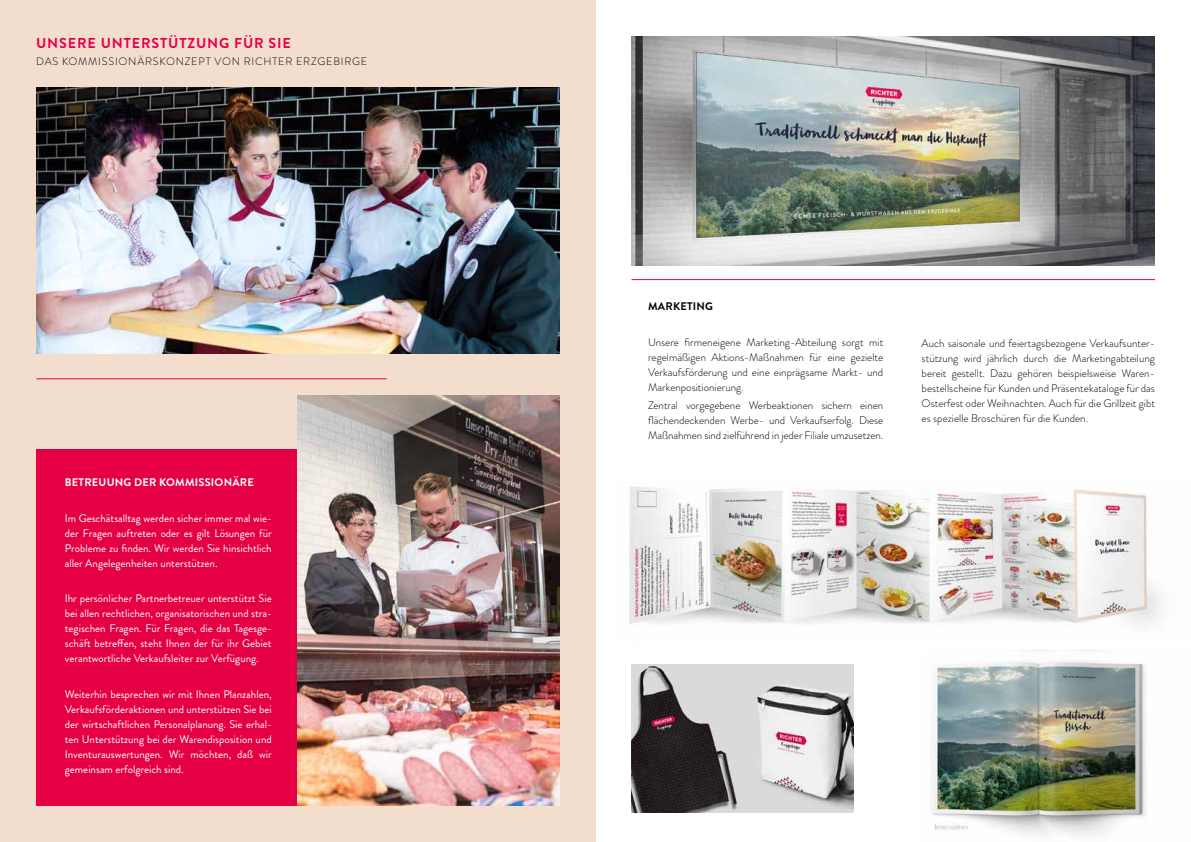
<style>
.page{position:relative;width:1191px;height:842px;background:#fff}
.page>*{position:absolute;margin:0;border:0;box-sizing:border-box;transform-origin:0 0}
.t1{font:700 14.4px "Brandon Grotesque";letter-spacing:.06em;color:#e50046}
.t2{font:11px/15px "Brandon Grotesque";color:#fff;text-align:justify}
.t3{font:300 11px/15px "Brandon Grotesque";color:#000;text-align:justify}
.t4{font:700 11px "Brandon Grotesque";letter-spacing:.02em;color:#fff}
.t5{font:700 11px "Brandon Grotesque";letter-spacing:.02em;color:#000}
.t6{font:300 10.8px "Brandon Grotesque";letter-spacing:.07em;color:#000}
</style>
<div class="page">
<img style="left:629px;top:486px;width:532px;height:139px">
<div style="left:0;top:0;width:595px;height:842px;background:#f3dece"></div>
<div style="left:36px;top:450px;width:262px;height:356px;background:#e50046"></div>
<img style="left:36px;top:88px;width:523px;height:265px">
<img style="left:631px;top:36px;width:524px;height:230px">
<img style="left:931px;top:660px;width:216px;height:174px">
<img style="left:631px;top:664px;width:222px;height:148px">
<hr style="left:36px;top:378px;width:351px;height:1px;background:#e50046">
<img style="left:298px;top:395px;width:261px;height:411px">
<hr style="left:631px;top:279px;width:524px;height:1px;background:#e50046">
<h1 class="t1" style="left:36px;top:33px;width:256px">UNSERE UNTERSTÜTZUNG FÜR SIE</h1>
<p class="t6" style="left:36px;top:54px;width:333px">DAS KOMMISSIONÄRSKONZEPT VON RICHTER ERZGEBIRGE</p>
<p class="t4" style="left:65px;top:474px;width:190px">BETREUUNG DER KOMMISSIONÄRE</p>
<p class="t2" style="left:65px;top:510px;width:208px">Im Geschätsalltag werden sicher immer mal wie&shy;der Fragen auftreten oder es gilt Lösungen für Probleme zu finden. Wir werden Sie hinsichtlich aller Angelegenheiten unterstützen.</p>
<p class="t2" style="left:65px;top:591px;width:208px">Ihr persönlicher Partnerbetreuer unterstützt Sie bei allen rechtlichen, organisatorischen und stra&shy;tegischen Fragen. Für Fragen, die das Tagesge&shy;schäft betreffen, steht Ihnen der für ihr Gebiet verantwortliche Verkaufsleiter zur Verfügung.</p>
<p class="t2" style="left:65px;top:687px;width:208px">Weiterhin besprechen wir mit Ihnen Planzahlen, Verkaufsförderaktionen und unterstützen Sie bei der wirtschaftlichen Personalplanung. Sie erhal&shy;ten Unterstützung bei der Warendisposition und Inventurauswertungen. Wir möchten, daß wir gemeinsam erfolgreich sind.</p>
<p class="t5" style="left:648px;top:299px;width:66px">MARKETING</p>
<p class="t3" style="left:648px;top:335px;width:237px">Unsere firmeneigene Marketing-Abteilung sorgt mit regelmäßigen Aktions-Maßnahmen für eine gezielte Verkaufsförderung und eine einprägsame Markt- und Markenpositionierung.</p>
<p class="t3" style="left:648px;top:398px;width:237px">Zentral vorgegebene Werbeaktionen sichern einen flächendeckenden Werbe- und Verkaufserfolg. Diese Maßnahmen sind zielführend in jeder Filiale umzusetzen.</p>
<p class="t3" style="left:921px;top:335px;width:235px">Auch saisonale und feiertagsbezogene Verkaufsunter&shy;stützung wird jährlich durch die Marketingabteilung bereit gestellt. Dazu gehören beispielsweise Waren&shy;bestellscheine für Kunden und Präsentekataloge für das Osterfest oder Weihnachten. Auch für die Grillzeit gibt es spezielle Broschüren für die Kunden.</p>
</div>
